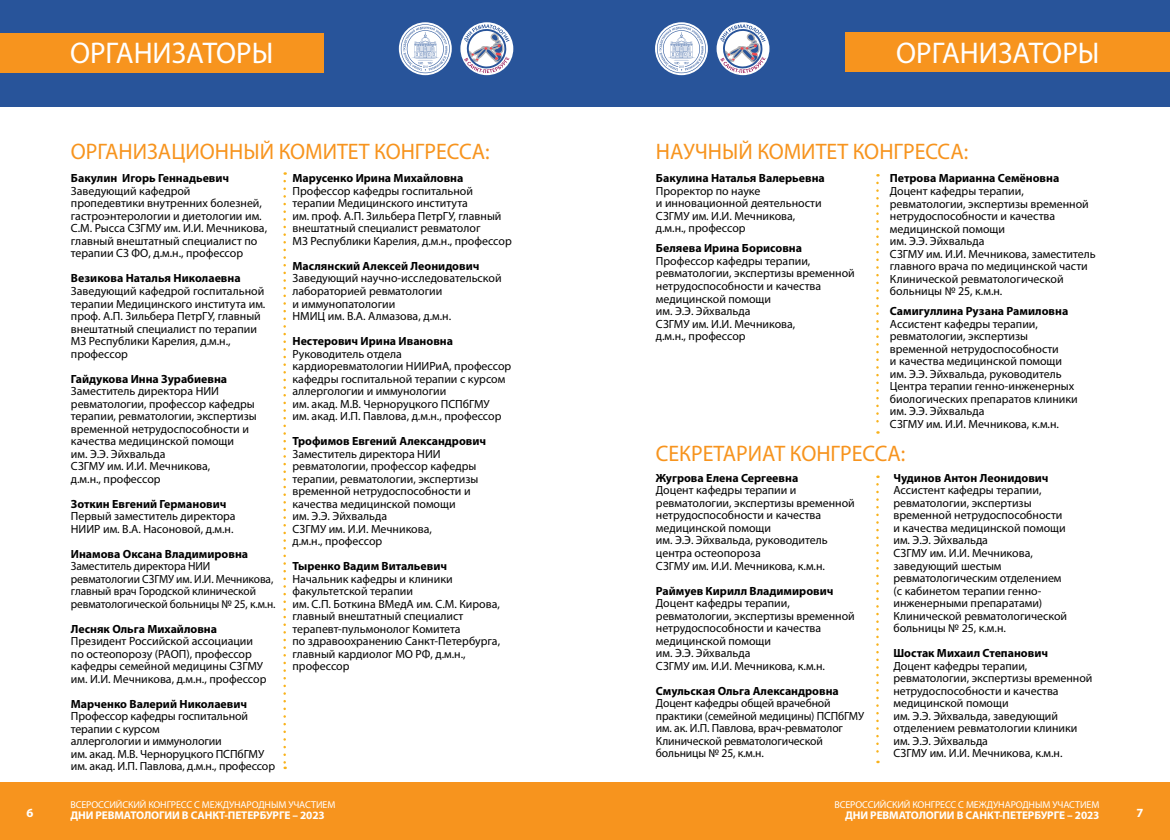
<style>
.page{position:relative;width:1170px;height:840px;background:#fff}
.page>*{position:absolute;margin:0;border:0;box-sizing:border-box;transform-origin:0 0}
.t1{font:30px "Myriad Pro";color:#fff}
.t2{font:22.5px "Myriad Pro";color:#f7941e}
.t3{font:700 12.5px "Myriad Pro";color:#fff}
.t4{font:11.88px/12.5px "Myriad Pro";color:#000}
.t5{font:700 11.88px "Myriad Pro";color:#000}
.t6{font:11.88px/12.5px "Myriad Pro";color:#000;scale:.96 1}
.t7{font:700 11.25px "Myriad Pro";letter-spacing:-.01em;color:#fff}
.t8{font:10px "Myriad Pro";letter-spacing:-.01em;color:#fff}
</style>
<div class="page">
<div style="left:0;top:782px;width:585px;height:58px;background:#f7941e"></div>
<div style="left:585px;top:782px;width:584px;height:58px;background:#f7941e"></div>
<div style="left:0;top:0;width:1169px;height:106px;background:#28549a"></div>
<svg style="left:460px;top:22px;width:53px;height:53px"></svg>
<svg style="left:464px;top:24px;width:45px;height:49px"></svg>
<svg style="left:399px;top:22px;width:52px;height:53px"></svg>
<svg style="left:401px;top:24px;width:49px;height:49px;background:#c0cde1"></svg>
<svg style="left:716px;top:22px;width:53px;height:53px"></svg>
<svg style="left:720px;top:24px;width:45px;height:49px"></svg>
<svg style="left:655px;top:22px;width:53px;height:53px"></svg>
<svg style="left:657px;top:24px;width:49px;height:49px;background:#c0cde1"></svg>
<div style="left:0;top:33px;width:324px;height:40px;background:#f7941e"></div>
<div style="left:845px;top:32px;width:324px;height:40px;background:#f7941e"></div>
<svg style="left:283px;top:181px;width:3px;height:588px"></svg>
<svg style="left:876px;top:183px;width:2px;height:251px"></svg>
<svg style="left:876px;top:484px;width:2px;height:279px"></svg>
<p class="t3" style="left:26px;top:805px;width:8px">6</p>
<h1 class="t1" style="left:70px;top:35px;width:205px">ОРГАНИЗАТОРЫ</h1>
<h1 class="t1" style="left:896px;top:34px;width:205px">ОРГАНИЗАТОРЫ</h1>
<h2 class="t2" style="left:71px;top:137px;width:420px">ОРГАНИЗАЦИОННЫЙ КОМИТЕТ КОНГРЕССА:</h2>
<p class="t5" style="left:71px;top:171px;width:160px">Бакулин Игорь Геннадьевич</p>
<p class="t4" style="left:71px;top:184px;width:198px">Заведующий кафедрой пропедевтики внутренних болезней, гастроэнтерологии и диетологии им.<br>С.М. Рысса СЗГМУ им. И.И. Мечникова, главный внештатный специалист по терапии СЗ ФО, д.м.н., профессор</p>
<p class="t5" style="left:71px;top:271px;width:171px">Везикова Наталья Николаевна</p>
<p class="t4" style="left:71px;top:284px;width:196px">Заведующий кафедрой госпитальной терапии Медицинского института им. проф. А.П. Зильбера ПетрГУ, главный внештатный специалист по терапии<br>МЗ Республики Карелия, д.м.н., профессор</p>
<p class="t5" style="left:71px;top:371px;width:158px">Гайдукова Инна Зурабиевна</p>
<p class="t4" style="left:71px;top:385px;width:187px">Заместитель директора НИИ ревматологии, профессор кафедры терапии, ревматологии, экспертизы временной нетрудоспособности и качества медицинской помощи<br>им. Э.Э. Эйхвальда<br>СЗГМУ им. И.И. Мечникова,<br>д.м.н., профессор</p>
<p class="t5" style="left:71px;top:496px;width:157px">Зоткин Евгений Германович</p>
<p class="t4" style="left:71px;top:510px;width:166px">Первый заместитель директора<br>НИИР им. В.А. Насоновой, д.м.н.</p>
<p class="t5" style="left:71px;top:546px;width:179px">Инамова Оксана Владимировна</p>
<p class="t6" style="left:71px;top:559px;width:215px">Заместитель директора НИИ ревматологии СЗГМУ им. И.И. Мечникова, главный врач Городской клинической ревматологической больницы № 25, к.м.н.</p>
<p class="t5" style="left:71px;top:621px;width:148px">Лесняк Ольга Михайловна</p>
<p class="t4" style="left:71px;top:634px;width:197px">Президент Российской ассоциации по остеопорозу (РАОП), профессор кафедры семейной медицины СЗГМУ им. И.И. Мечникова, д.м.н., профессор</p>
<p class="t5" style="left:71px;top:696px;width:178px">Марченко Валерий Николаевич</p>
<p class="t4" style="left:71px;top:709px;width:206px">Профессор кафедры госпитальной терапии с курсом<br>аллергологии и иммунологии<br>им. акад. М.В. Черноруцкого ПСПбГМУ им. акад. И.П. Павлова, д.м.н., профессор</p>
<p class="t5" style="left:292px;top:171px;width:172px">Марусенко Ирина Михайловна</p>
<p class="t4" style="left:292px;top:184px;width:221px">Профессор кафедры госпитальной терапии Медицинского института<br>им. проф. А.П. Зильбера ПетрГУ, главный внештатный специалист ревматолог<br>МЗ Республики Карелия, д.м.н., профессор</p>
<p class="t5" style="left:292px;top:258px;width:188px">Маслянский Алексей Леонидович</p>
<p class="t4" style="left:292px;top:272px;width:211px">Заведующий научно-исследовательской лабораторией ревматологии<br>и иммунопатологии<br>НМИЦ им. В.А. Алмазова, д.м.н.</p>
<p class="t5" style="left:292px;top:333px;width:162px">Нестерович Ирина Ивановна</p>
<p class="t4" style="left:292px;top:347px;width:220px">Руководитель отдела кардиоревматологии НИИРиА, профессор кафедры госпитальной терапии с курсом аллергологии и иммунологии<br>им. акад. М.В. Черноруцкого ПСПбГМУ<br>им. акад. И.П. Павлова, д.м.н., профессор</p>
<p class="t5" style="left:292px;top:433px;width:195px">Трофимов Евгений Александрович</p>
<p class="t4" style="left:292px;top:447px;width:187px">Заместитель директора НИИ ревматологии, профессор кафедры терапии, ревматологии, экспертизы временной нетрудоспособности и качества медицинской помощи<br>им. Э.Э. Эйхвальда<br>СЗГМУ им. И.И. Мечникова,<br>д.м.н., профессор</p>
<p class="t5" style="left:292px;top:558px;width:156px">Тыренко Вадим Витальевич</p>
<p class="t4" style="left:292px;top:572px;width:209px">Начальник кафедры и клиники факультетской терапии<br>им. С.П. Боткина ВМедА им. С.М. Кирова, главный внештатный специалист терапевт-пульмонолог Комитета<br>по здравоохранению Санкт-Петербурга, главный кардиолог МО РФ, д.м.н., профессор</p>
<p class="t8" style="left:70px;top:798px;width:266px">ВСЕРОССИЙСКИЙ КОНГРЕСС С МЕЖДУНАРОДНЫМ УЧАСТИЕМ</p>
<p class="t7" style="left:70px;top:808px;width:256px">ДНИ РЕВМАТОЛОГИИ В САНКТ-ПЕТЕРБУРГЕ – 2023</p>
<h2 class="t2" style="left:656px;top:137px;width:314px">НАУЧНЫЙ КОМИТЕТ КОНГРЕССА:</h2>
<p class="t5" style="left:889px;top:171px;width:171px">Петрова Марианна Семёновна</p>
<p class="t4" style="left:889px;top:185px;width:207px">Доцент кафедры терапии, ревматологии, экспертизы временной нетрудоспособности и качества медицинской помощи<br>им. Э.Э. Эйхвальда<br>СЗГМУ им. И.И. Мечникова, заместитель главного врача по медицинской части<br>Клинической ревматологической больницы № 25, к.м.н.</p>
<p class="t5" style="left:889px;top:303px;width:180px">Самигуллина Рузана Рамиловна</p>
<p class="t4" style="left:889px;top:317px;width:189px">Ассистент кафедры терапии, ревматологии, экспертизы временной нетрудоспособности<br>и качества медицинской помощи им. Э.Э. Эйхвальда, руководитель<br>Центра терапии генно-инженерных биологических препаратов клиники им. Э.Э. Эйхвальда<br>СЗГМУ им. И.И. Мечникова, к.м.н.</p>
<h2 class="t2" style="left:656px;top:440px;width:251px">СЕКРЕТАРИАТ КОНГРЕССА:</h2>
<p class="t5" style="left:656px;top:470px;width:144px">Жугрова Елена Сергеевна</p>
<p class="t4" style="left:656px;top:484px;width:200px">Доцент кафедры терапии и ревматологии, экспертизы временной нетрудоспособности и качества медицинской помощи<br>им. Э.Э. Эйхвальда, руководитель центра остеопороза<br>СЗГМУ им. И.И. Мечникова, к.м.н.</p>
<p class="t5" style="left:656px;top:583px;width:179px">Раймуев Кирилл Владимирович</p>
<p class="t4" style="left:656px;top:596px;width:200px">Доцент кафедры терапии, ревматологии, экспертизы временной нетрудоспособности и качества медицинской помощи<br>им. Э.Э. Эйхвальда<br>СЗГМУ им. И.И. Мечникова, к.м.н.</p>
<p class="t5" style="left:656px;top:683px;width:184px">Смульская Ольга Александровна</p>
<p class="t4" style="left:656px;top:696px;width:210px">Доцент кафедры общей врачебной практики (семейной медицины) ПСПбГМУ им. ак. И.П. Павлова, врач-ревматолог<br>Клинической ревматологической больницы № 25, к.м.н.</p>
<p class="t5" style="left:656px;top:171px;width:170px">Бакулина Наталья Валерьевна</p>
<p class="t4" style="left:656px;top:184px;width:167px">Проректор по науке<br>и инновационной деятельности<br>СЗГМУ им. И.И. Мечникова, д.м.н., профессор</p>
<p class="t5" style="left:656px;top:241px;width:148px">Беляева Ирина Борисовна</p>
<p class="t4" style="left:656px;top:254px;width:200px">Профессор кафедры терапии, ревматологии, экспертизы временной нетрудоспособности и качества медицинской помощи<br>им. Э.Э. Эйхвальда<br>СЗГМУ им. И.И. Мечникова,<br>д.м.н., профессор</p>
<p class="t5" style="left:893px;top:470px;width:157px">Чудинов Антон Леонидович</p>
<p class="t4" style="left:893px;top:484px;width:175px">Ассистент кафедры терапии, ревматологии, экспертизы временной нетрудоспособности и качества медицинской помощи им. Э.Э. Эйхвальда<br>СЗГМУ им. И.И. Мечникова, заведующий шестым ревматологическим отделением (с кабинетом терапии генно&shy;инженерными препаратами)<br>Клинической ревматологической больницы № 25, к.м.н.</p>
<p class="t5" style="left:893px;top:645px;width:156px">Шостак Михаил Степанович</p>
<p class="t4" style="left:893px;top:659px;width:200px">Доцент кафедры терапии, ревматологии, экспертизы временной нетрудоспособности и качества медицинской помощи<br>им. Э.Э. Эйхвальда, заведующий отделением ревматологии клиники им. Э.Э. Эйхвальда<br>СЗГМУ им. И.И. Мечникова, к.м.н.</p>
<p class="t8" style="left:834px;top:798px;width:266px">ВСЕРОССИЙСКИЙ КОНГРЕСС С МЕЖДУНАРОДНЫМ УЧАСТИЕМ</p>
<p class="t7" style="left:845px;top:808px;width:256px">ДНИ РЕВМАТОЛОГИИ В САНКТ-ПЕТЕРБУРГЕ – 2023</p>
<p class="t3" style="left:1136px;top:805px;width:8px">7</p>
</div>
